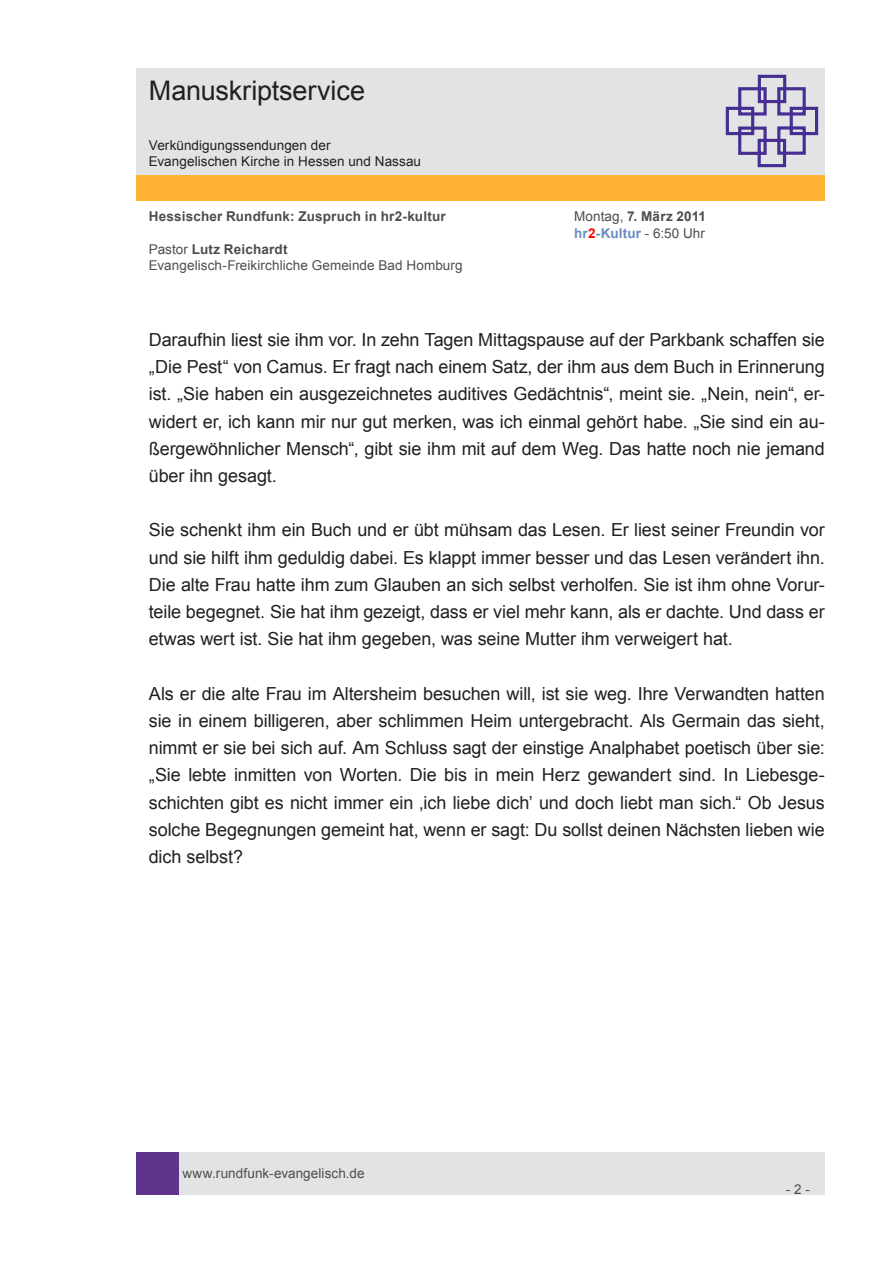
<style>
.page{position:relative;width:893px;height:1263px;background:#fff}
.page>*{position:absolute;margin:0;border:0;box-sizing:border-box;transform-origin:0 0}
.t1{font:27px "Arial";letter-spacing:-.005em;color:#231f20}
.t2{font:18px/27.2px "Arial";letter-spacing:-.005em;color:#231f20;text-align:justify}
.t3{font:13.5px/16.2px "Arial";letter-spacing:.005em;color:#4d4d4d}
.t4{font:13.5px/16.2px "Arial";letter-spacing:.005em;color:#231f20}
.t5{font:700 13.5px "Arial";letter-spacing:.015em;color:#4d4d4d}
.s1{font-weight:700}
.s2{font-weight:700;color:#688bc0}
.s3{font-weight:700;color:#f00}
</style>
<div class="page">
<div style="left:179px;top:1152px;width:646px;height:43px;background:#e2e3e4"></div>
<div style="left:136px;top:1152px;width:43px;height:43px;background:#5f348a"></div>
<div style="left:136px;top:175px;width:689px;height:26px;background:#ffb132"></div>
<div style="left:136px;top:68px;width:689px;height:106px;background:#e2e3e4"></div>
<svg style="left:725px;top:74px;width:94px;height:94px"></svg>
<h1 class="t1" style="left:149px;top:73px;width:218px">Manuskriptservice</h1>
<p class="t4" style="left:149px;top:137px;width:274px">Verkündigungssendungen der<br>Evangelischen Kirche in Hessen und Nassau</p>
<p class="t5" style="left:149px;top:208px;width:298px">Hessischer Rundfunk: Zuspruch in hr2-kultur</p>
<p class="t3" style="left:574px;top:209px;width:133px">Montag, <span class="s1">7. März 2011 </span><span class="s2">hr</span><span class="s3">2</span><span class="s2">-Kultur</span> - 6:50 Uhr</p>
<p class="t3" style="left:149px;top:241px;width:315px">Pastor <span class="s1">Lutz Reichardt<br></span>Evangelisch-Freikirchliche Gemeinde Bad Homburg</p>
<p class="t2" style="left:149px;top:326px;width:678px">Daraufhin liest sie ihm vor. In zehn Tagen Mittagspause auf der Parkbank schaffen sie „Die Pest“ von Camus. Er fragt nach einem Satz, der ihm aus dem Buch in Erinnerung ist. „Sie haben ein ausgezeichnetes auditives Gedächtnis“, meint sie. „Nein, nein“, er&shy;widert er, ich kann mir nur gut merken, was ich einmal gehört habe. „Sie sind ein au&shy;ßergewöhnlicher Mensch“, gibt sie ihm mit auf dem Weg. Das hatte noch nie jemand über ihn gesagt.</p>
<p class="t2" style="left:149px;top:517px;width:678px">Sie schenkt ihm ein Buch und er übt mühsam das Lesen. Er liest seiner Freundin vor und sie hilft ihm geduldig dabei. Es klappt immer besser und das Lesen verändert ihn.<br>Die alte Frau hatte ihm zum Glauben an sich selbst verholfen. Sie ist ihm ohne Vorur&shy;teile begegnet. Sie hat ihm gezeigt, dass er viel mehr kann, als er dachte. Und dass er etwas wert ist. Sie hat ihm gegeben, was seine Mutter ihm verweigert hat.</p>
<p class="t2" style="left:149px;top:680px;width:678px">Als er die alte Frau im Altersheim besuchen will, ist sie weg. Ihre Verwandten hatten sie in einem billigeren, aber schlimmen Heim untergebracht. Als Germain das sieht, nimmt er sie bei sich auf. Am Schluss sagt der einstige Analphabet poetisch über sie: „Sie lebte inmitten von Worten. Die bis in mein Herz gewandert sind. In Liebesge&shy;schichten gibt es nicht immer ein ‚ich liebe dich’ und doch liebt man sich.“ Ob Jesus solche Begegnungen gemeint hat, wenn er sagt: Du sollst deinen Nächsten lieben wie dich selbst?</p>
<p class="t3" style="left:182px;top:1165px;width:184px">www.rundfunk-evangelisch.de</p>
<p class="t3" style="left:786px;top:1181px;width:26px">- 2 -</p>
</div>
